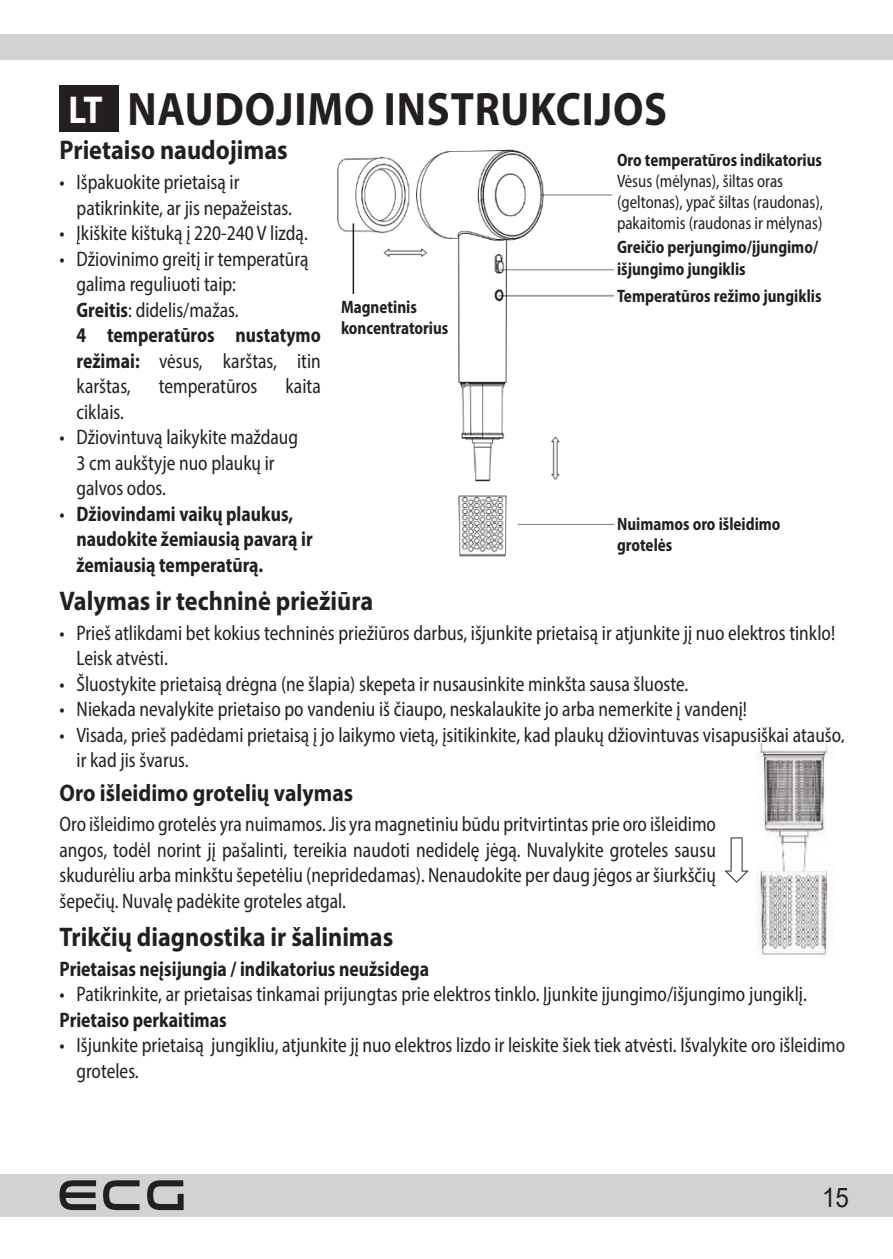
<style>
.page{position:relative;width:893px;height:1259px;background:#fff}
.page>*{position:absolute;margin:0;border:0;box-sizing:border-box;transform-origin:0 0}
.Nadpis_1{font:700 47.1px "Myriad Pro";letter-spacing:.02em;color:#231f20;scale:.9 1}
.Nadpis_1-2{font:700 39px "Myriad Pro";color:#fff;scale:.9 1}
.Nadpis_2{font:700 27px "Myriad Pro";color:#231f20;scale:.9 1}
.t1{font:27px "Arial";color:#231f20;scale:.9 1}
.Nadpis_3{font:700 24px "Myriad Pro";color:#231f20;scale:.9 1}
.t2{font:semi-condensed 21px/25.5px "Myriad Pro";color:#231f20;scale:.9 1}
.t3{font:700 semi-condensed 21px/25.5px "Myriad Pro";color:#231f20;text-align:justify;scale:.9 1}
.t4{font:700 semi-condensed 18px/21.6px "Myriad Pro";color:#231f20;scale:.9 1}
.t5{font:semi-condensed 18px/21px "Myriad Pro";color:#231f20;scale:.9 1}
.s1{font-weight:700}
.s2{font-weight:400}
</style>
<div class="page">
<div style="left:0;top:34px;width:99px;height:26px;background:#d1d2d4"></div>
<div style="left:85px;top:34px;width:808px;height:26px;background:#d1d2d4"></div>
<div style="left:0;top:1174px;width:893px;height:42px;background:#d1d2d4"></div>
<svg style="left:60px;top:1180px;width:124px;height:30px"></svg>
<div style="left:60px;top:85px;width:59px;height:46px;background:#231f20"></div>
<img style="left:337px;top:149px;width:277px;height:408px">
<hr style="left:353px;top:223px;width:1px;height:71px;background:#231f20">
<img style="left:756px;top:743px;width:75px;height:214px">
<svg style="left:724px;top:837px;width:25px;height:45px"></svg>
<p class="Nadpis_1-2" style="left:68px;top:84px;width:40px">LT</p>
<p class="Nadpis_1" style="left:128px;top:79px;width:601px">NAUDOJIMO INSTRUKCIJOS</p>
<p class="Nadpis_2" style="left:60px;top:133px;width:255px">Prietaiso naudojimas</p>
<p class="t2" style="left:77px;top:169px;width:241px;text-indent:-17px">• Išpakuokite prietaisą ir patikrinkite, ar jis nepažeistas.</p>
<p class="t2" style="left:60px;top:220px;width:277px">• Įkiškite kištuką į 220-240 V lizdą.</p>
<p class="t2" style="left:77px;top:246px;width:259px;text-indent:-17px">• Džiovinimo greitį ir temperatūrą galima reguliuoti taip:</p>
<p class="t2" style="left:77px;top:297px;width:182px"><span class="s1">Greitis</span>: didelis/mažas.</p>
<p class="t3" style="left:77px;top:322px;width:273px">4 temperatūros nustatymo režimai: <span class="s2">vėsus, karštas, itin karštas,</span></p>
<p class="t4" style="left:617px;top:149px;width:229px">Oro temperatūros indikatorius</p>
<p class="t5" style="left:617px;top:170px;width:230px">Vėsus (mėlynas), šiltas oras (geltonas), ypač šiltas (raudonas), pakaitomis (raudonas ir mėlynas)</p>
<p class="t4" style="left:617px;top:236px;width:225px">Greičio perjungimo/įjungimo/ išjungimo jungiklis</p>
<p class="t4" style="left:617px;top:284px;width:229px">Temperatūros režimo jungiklis</p>
<p class="t4" style="left:341px;top:295px;width:121px">Magnetinis koncentratorius</p>
<p class="t2" style="left:159px;top:373px;width:111px">temperatūros</p>
<p class="t2" style="left:285px;top:373px;width:41px">kaita</p>
<p class="t2" style="left:77px;top:399px;width:54px">ciklais.</p>
<p class="t2" style="left:77px;top:424px;width:248px;text-indent:-17px">• Džiovintuvą laikykite maždaug<br>3 cm aukštyje nuo plaukų ir galvos odos.</p>
<p class="t3" style="left:77px;top:500px;width:264px;text-align:left;text-indent:-17px"><span class="s2">•</span> Džiovindami vaikų plaukus, naudokite žemiausią pavarą ir žemiausią temperatūrą.</p>
<p class="Nadpis_2" style="left:60px;top:583px;width:350px">Valymas ir techninė priežiūra</p>
<p class="t2" style="left:77px;top:620px;width:844px;text-indent:-17px">• Prieš atlikdami bet kokius techninės priežiūros darbus, išjunkite prietaisą ir atjunkite jį nuo elektros tinklo!<br>Leisk atvėsti.</p>
<p class="t2" style="left:60px;top:671px;width:700px">• Šluostykite prietaisą drėgna (ne šlapia) skepeta ir nusausinkite minkšta sausa šluoste.</p>
<p class="t2" style="left:60px;top:696px;width:765px">• Niekada nevalykite prietaiso po vandeniu iš čiaupo, neskalaukite jo arba nemerkite į vandenį!</p>
<p class="t2" style="left:77px;top:722px;width:855px;text-indent:-17px">• Visada, prieš padėdami prietaisą į jo laikymo vietą, įsitikinkite, kad plaukų džiovintuvas visapusiškai ataušo, ir kad jis švarus.</p>
<p class="Nadpis_3" style="left:60px;top:777px;width:328px">Oro išleidimo grotelių valymas</p>
<p class="t2" style="left:60px;top:811px;width:731px;text-align:justify">Oro išleidimo grotelės yra nuimamos. Jis yra magnetiniu būdu pritvirtintas prie oro išleidimo angos, todėl norint jį pašalinti, tereikia naudoti nedidelę jėgą. Nuvalykite groteles sausu skudurėliu arba minkštu šepetėliu (nepridedamas). Nenaudokite per daug jėgos ar šiurkščių šepečių. Nuvalę padėkite groteles atgal.</p>
<p class="Nadpis_2" style="left:60px;top:919px;width:372px">Trikčių diagnostika ir šalinimas</p>
<p class="t3" style="left:60px;top:955px;width:412px">Prietaisas neįsijungia / indikatorius neužsidega</p>
<p class="t2" style="left:60px;top:981px;width:832px">• Patikrinkite, ar prietaisas tinkamai prijungtas prie elektros tinklo. Įjunkite įjungimo/išjungimo jungiklį.</p>
<p class="t3" style="left:60px;top:1006px;width:187px">Prietaiso perkaitimas</p>
<p class="t2" style="left:77px;top:1032px;width:856px;text-indent:-17px">• Išjunkite prietaisą jungikliu, atjunkite jį nuo elektros lizdo ir leiskite šiek tiek atvėsti. Išvalykite oro išleidimo groteles.</p>
<p class="t4" style="left:617px;top:513px;width:183px">Nuimamos oro išleidimo grotelės</p>
<p class="t1" style="left:822px;top:1179px;width:32px">15</p>
</div>
